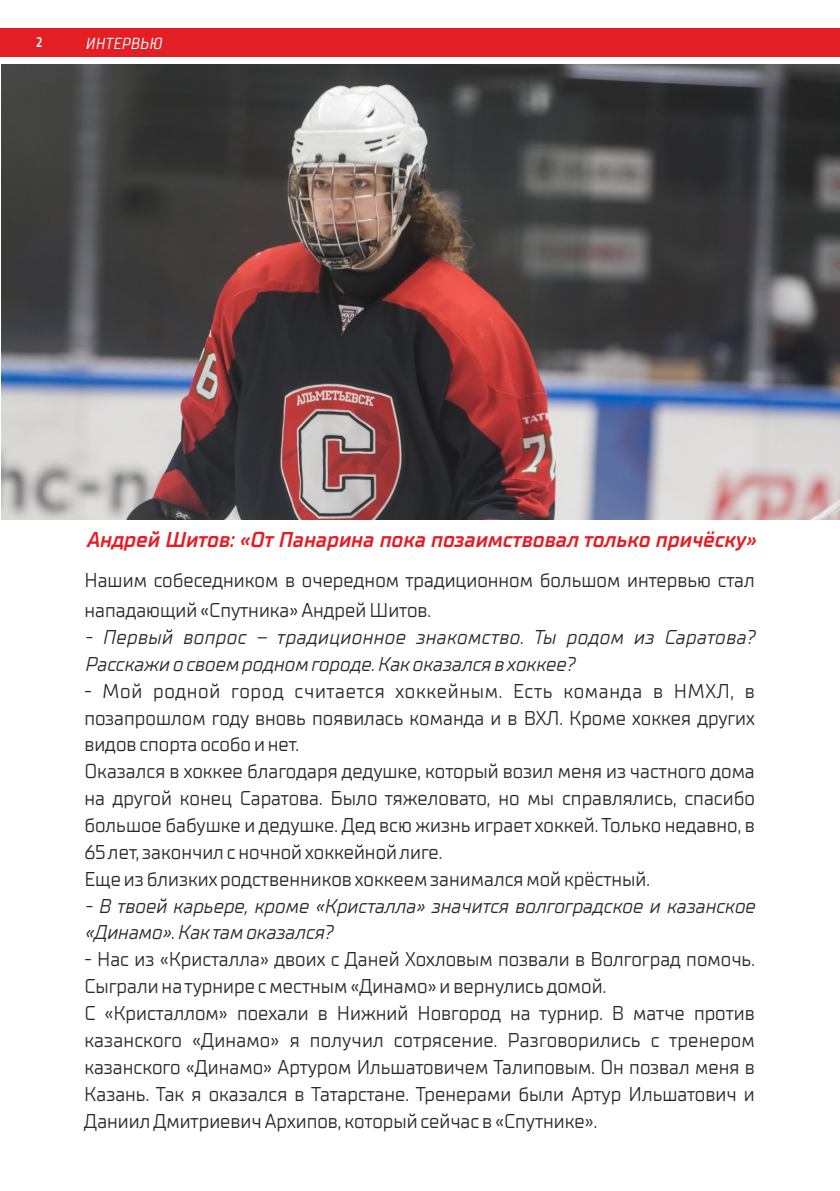
<style>
.page{position:relative;width:840px;height:1191px;background:#fff}
.page>*{position:absolute;margin:0;border:0;box-sizing:border-box;transform-origin:0 0}
.t1{font:italic 600 21.4px "TT Supermolot Neue";color:#e31e24}
.t2{font:20px/26.8px "TT Supermolot Neue";color:#2b2a29}
.t3{font:italic 20px/26.8px "TT Supermolot Neue";color:#2b2a29}
.t4{font:italic 16px "TT Supermolot Condensed";color:#fefefe}
.t5{font:14px "TT Supermolot Neue Cond D Bold";color:#fefefe}
</style>
<div class="page">
<div style="left:0;top:28px;width:839px;height:29px;background:#e31e24"></div>
<img style="left:2px;top:64px;width:837px;height:455px">
<p class="t5" style="left:37px;top:36px;width:7px">2</p>
<p class="t4" style="left:86px;top:34px;width:78px">ИНТЕРВЬЮ</p>
<p class="t1" style="left:86px;top:530px;width:671px">Андрей Шитов: «От Панарина пока позаимствовал только причёску»</p>
<p class="t2" style="left:84px;top:566px;width:671px;line-height:29.8px">Нашим собеседником в очередном традиционном большом интервью стал нападающий «Спутника» Андрей Шитов.</p>
<p class="t3" style="left:84px;top:624px;width:671px">- Первый вопрос – традиционное знакомство. Ты родом из Саратова?<br>Расскажи о своем родном городе. Как оказался в хоккее?</p>
<p class="t2" style="left:84px;top:678px;width:671px">- Мой родной город считается хоккейным. Есть команда в НМХЛ, в позапрошлом году вновь появилась команда и в ВХЛ. Кроме хоккея других видов спорта особо и нет.<br>Оказался в хоккее благодаря дедушке, который возил меня из частного дома на другой конец Саратова. Было тяжеловато, но мы справлялись, спасибо большое бабушке и дедушке. Дед всю жизнь играет хоккей. Только недавно, в 65 лет, закончил с ночной хоккейной лиге.<br>Еще из близких родственников хоккеем занимался мой крёстный.</p>
<p class="t3" style="left:84px;top:893px;width:671px">- В твоей карьере, кроме «Кристалла» значится волгоградское и казанское «Динамо». Как там оказался?</p>
<p class="t2" style="left:84px;top:947px;width:671px">- Нас из «Кристалла» двоих с Даней Хохловым позвали в Волгоград помочь.<br>Сыграли на турнире с местным «Динамо» и вернулись домой.<br>С «Кристаллом» поехали в Нижний Новгород на турнир. В матче против казанского «Динамо» я получил сотрясение. Разговорились с тренером казанского «Динамо» Артуром Ильшатовичем Талиповым. Он позвал меня в Казань. Так я оказался в Татарстане. Тренерами были Артур Ильшатович и Даниил Дмитриевич Архипов, который сейчас в «Спутнике».</p>
</div>
